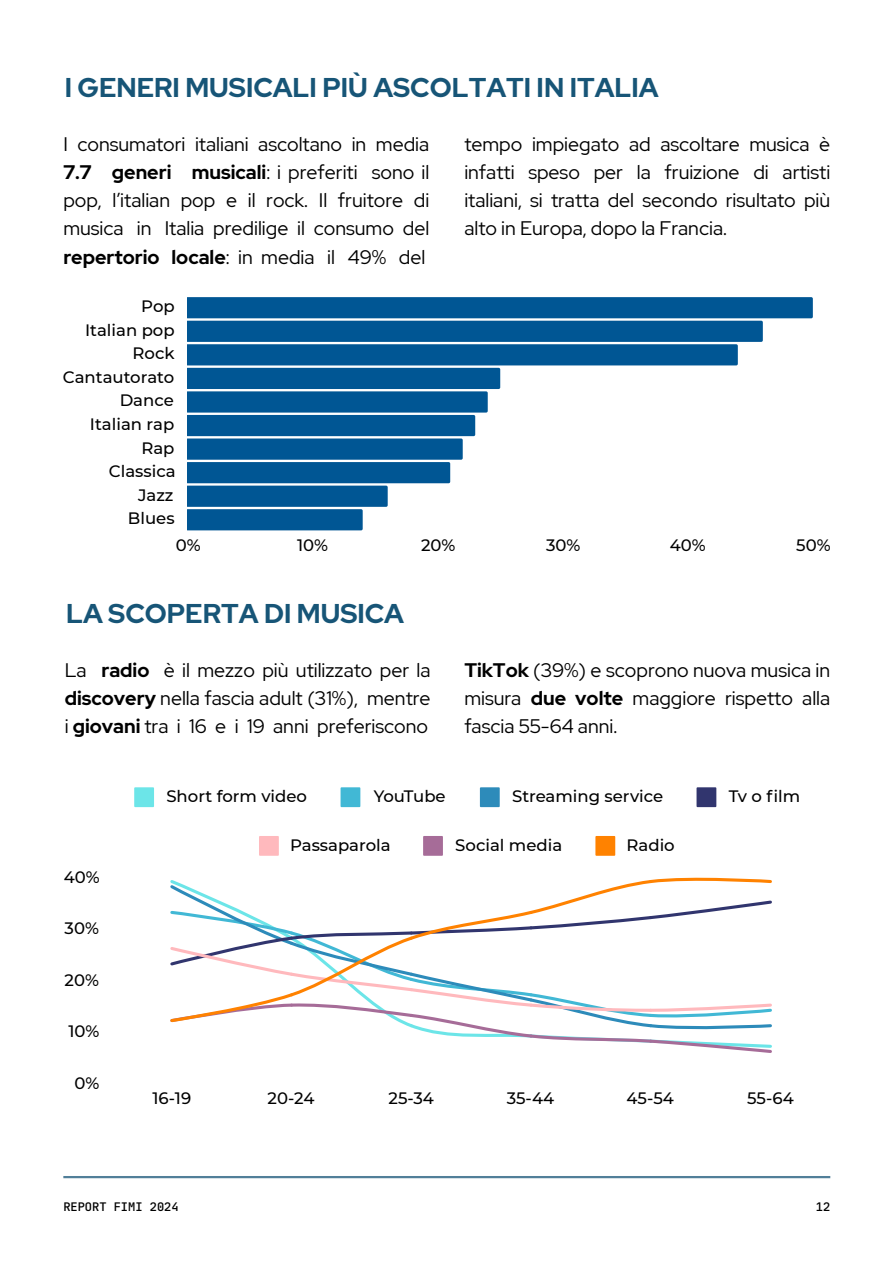
<style>
.page{position:relative;width:894px;height:1264px;background:#fff}
.page>*{position:absolute;margin:0;border:0;box-sizing:border-box;transform-origin:0 0}
.t1{font:700 27px "Red Hat Display";color:#175577}
.t2{font:19.5px/28.2px "Red Hat Display";color:#000;text-align:justify}
.t3{font:500 16.5px/23.5px "Montserrat";color:#000;text-align:right}
.t4{font:500 12px "Jet Brains Mono";color:#000}
.s1{font-weight:700}
</style>
<div class="page">
<svg style="left:187px;top:297px;width:625px;height:233px"></svg>
<svg style="left:134px;top:787px;width:20px;height:20px"></svg>
<svg style="left:340px;top:787px;width:20px;height:20px"></svg>
<svg style="left:480px;top:787px;width:19px;height:20px"></svg>
<svg style="left:696px;top:787px;width:20px;height:20px"></svg>
<svg style="left:259px;top:836px;width:20px;height:19px"></svg>
<svg style="left:423px;top:836px;width:20px;height:19px"></svg>
<svg style="left:595px;top:836px;width:20px;height:19px"></svg>
<svg style="left:170px;top:877px;width:602px;height:176px"></svg>
<hr style="left:63px;top:1175px;width:767px;height:3px;background:#175577">
<h1 class="t1" style="left:65px;top:70px;width:595px">I GENERI MUSICALI PIÙ ASCOLTATI IN ITALIA</h1>
<p class="t2" style="left:63px;top:130px;width:367px">I consumatori italiani ascoltano in media <span class="s1">7.7 generi musicali</span>: i preferiti sono il pop, l’italian pop e il rock. Il fruitore di musica in Italia predilige il consumo del <span class="s1">repertorio locale</span>: in media il 49% del</p>
<p class="t2" style="left:464px;top:130px;width:367px">tempo impiegato ad ascoltare musica è infatti speso per la fruizione di artisti italiani, si tratta del secondo risultato più alto in Europa, dopo la Francia.</p>
<p class="t3" style="left:63px;top:294px;width:114px">Pop<br>Italian pop<br>Rock<br>Cantautorato<br>Dance<br>Italian rap<br>Rap<br>Classica<br>Jazz<br>Blues</p>
<p class="t3" style="left:176px;top:533px;width:26px">0%</p>
<p class="t3" style="left:297px;top:533px;width:33px">10%</p>
<p class="t3" style="left:421px;top:533px;width:36px">20%</p>
<p class="t3" style="left:546px;top:533px;width:36px">30%</p>
<p class="t3" style="left:669px;top:533px;width:37px">40%</p>
<p class="t3" style="left:796px;top:533px;width:36px">50%</p>
<h1 class="t1" style="left:66px;top:595px;width:339px">LA SCOPERTA DI MUSICA</h1>
<p class="t2" style="left:65px;top:655px;width:367px">La <span class="s1">radio</span> è il mezzo più utilizzato per la <span class="s1">discovery</span> nella fascia adult (31%), mentre i <span class="s1">giovani</span> tra i 16 e i 19 anni preferiscono</p>
<p class="t2" style="left:464px;top:655px;width:367px"><span class="s1">TikTok</span> (39%) e scoprono nuova musica in misura <span class="s1">due volte</span> maggiore rispetto alla fascia 55-64 anni.</p>
<p class="t3" style="left:64px;top:864px;width:37px">40%</p>
<p class="t3" style="left:65px;top:916px;width:36px">30%</p>
<p class="t3" style="left:65px;top:967px;width:36px">20%</p>
<p class="t3" style="left:68px;top:1019px;width:33px">10%</p>
<p class="t3" style="left:74px;top:1070px;width:26px">0%</p>
<p class="t3" style="left:166px;top:784px;width:142px">Short form video</p>
<p class="t3" style="left:373px;top:784px;width:73px">YouTube</p>
<p class="t3" style="left:512px;top:784px;width:153px">Streaming service</p>
<p class="t3" style="left:728px;top:784px;width:73px">Tvofilm</p>
<p class="t3" style="left:290px;top:832px;width:102px">Passaparola</p>
<p class="t3" style="left:455px;top:832px;width:108px">Social media</p>
<p class="t3" style="left:626px;top:832px;width:50px">Radio</p>
<p class="t3" style="left:152px;top:1086px;width:40px">16-19</p>
<p class="t3" style="left:267px;top:1086px;width:48px">20-24</p>
<p class="t3" style="left:388px;top:1086px;width:47px">25-34</p>
<p class="t3" style="left:506px;top:1086px;width:49px">35-44</p>
<p class="t3" style="left:626px;top:1086px;width:49px">45-54</p>
<p class="t3" style="left:747px;top:1086px;width:48px">55-64</p>
<p class="t4" style="left:63px;top:1198px;width:117px">REPORT FIMI 2024</p>
<p class="t4" style="left:815px;top:1198px;width:16px">12</p>
</div>
